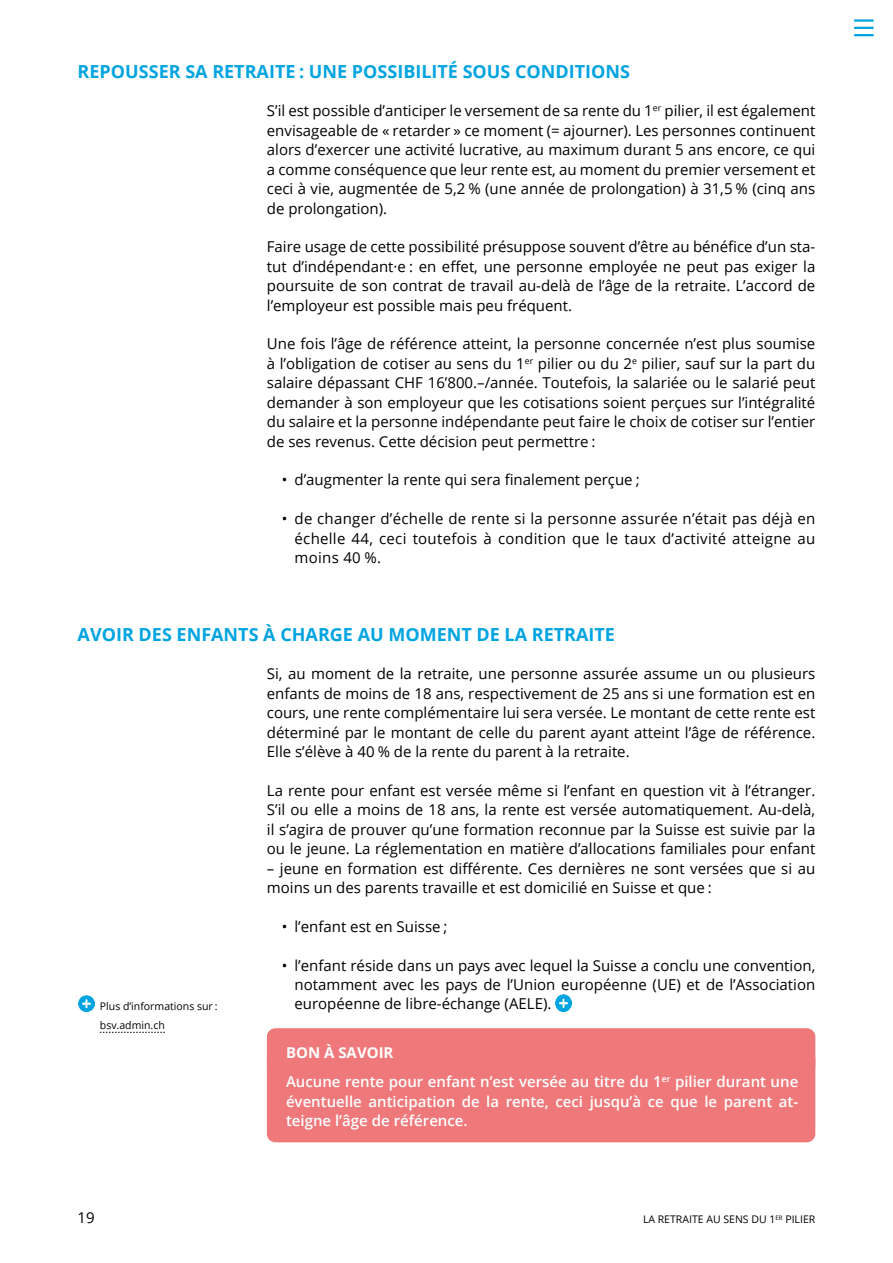
<style>
.page{position:relative;width:893px;height:1263px;background:#fff}
.page>*{position:absolute;margin:0;border:0;box-sizing:border-box;transform-origin:0 0}
.t1{font:700 18px "Open Sans";color:#00a4e0}
.t2{font:15px/19.4px "Open Sans";color:#000;text-align:justify}
.t3{font:600 15px/29.4px "Open Sans";color:#fff}
.t4{font:10.5px/19.4px "Open Sans";color:#000}
.s1{font-weight:700}
</style>
<div class="page">
<div style="left:267px;top:1028px;width:548px;height:46px;background:#ef787a;border-radius:9px"></div>
<div style="left:267px;top:1068px;width:548px;height:74px;background:#ef787a"></div>
<img style="left:555px;top:995px;width:16px;height:16px">
<img style="left:78px;top:995px;width:16px;height:16px">
<svg style="left:100px;top:1032px;width:65px;height:1px"></svg>
<hr style="left:854px;top:19px;width:20px;height:3px;background:#00a4e0">
<hr style="left:854px;top:27px;width:20px;height:2px;background:#00a4e0">
<hr style="left:854px;top:34px;width:20px;height:2px;background:#00a4e0">
<p class="t1" style="left:78px;top:58px;width:554px">REPOUSSER SA RETRAITE : UNE POSSIBILITÉ SOUS CONDITIONS</p>
<p class="t2" style="left:267px;top:101px;width:550px">S’il est possible d’anticiper le versement de sa rente du 1<sup>er</sup> pilier, il est également envisageable de « retarder » ce moment (= ajourner). Les personnes continuent alors d’exercer une activité lucrative, au maximum durant 5 ans encore, ce qui a comme conséquence que leur rente est, au moment du premier versement et ceci à vie, augmentée de 5,2 % (une année de prolongation) à 31,5 % (cinq ans de prolongation).</p>
<p class="t2" style="left:267px;top:237px;width:550px">Faire usage de cette possibilité présuppose souvent d’être au bénéfice d’un sta&shy;tut d’indépendant·e : en effet, une personne employée ne peut pas exiger la poursuite de son contrat de travail au-delà de l’âge de la retraite. L’accord de l’employeur est possible mais peu fréquent.</p>
<p class="t2" style="left:267px;top:334px;width:550px">Une fois l’âge de référence atteint, la personne concernée n’est plus soumise à l’obligation de cotiser au sens du 1<sup>er</sup> pilier ou du 2<sup>e</sup> pilier, sauf sur la part du salaire dépassant CHF 16’800.–/année. Toutefois, la salariée ou le salarié peut demander à son employeur que les cotisations soient perçues sur l’intégralité du salaire et la personne indépendante peut faire le choix de cotiser sur l’entier de ses revenus. Cette décision peut permettre :</p>
<p class="t2" style="left:282px;top:470px;width:359px">• d’augmenter la rente qui sera finalement perçue ;</p>
<p class="t2" style="left:294px;top:509px;width:522px;text-indent:-13px">• de changer d’échelle de rente si la personne assurée n’était pas déjà en échelle 44, ceci toutefois à condition que le taux d’activité atteigne au moins 40 %.</p>
<p class="t1" style="left:78px;top:621px;width:539px">AVOIR DES ENFANTS À CHARGE AU MOMENT DE LA RETRAITE</p>
<p class="t2" style="left:267px;top:664px;width:550px">Si, au moment de la retraite, une personne assurée assume un ou plusieurs enfants de moins de 18 ans, respectivement de 25 ans si une formation est en cours, une rente complémentaire lui sera versée. Le montant de cette rente est déterminé par le montant de celle du parent ayant atteint l’âge de référence.<br>Elle s’élève à 40 % de la rente du parent à la retraite.</p>
<p class="t2" style="left:267px;top:780px;width:550px">La rente pour enfant est versée même si l’enfant en question vit à l’étranger.<br>S’il ou elle a moins de 18 ans, la rente est versée automatiquement. Au-delà, il s’agira de prouver qu’une formation reconnue par la Suisse est suivie par la ou le jeune. La réglementation en matière d’allocations familiales pour enfant</p>
<p class="t2" style="left:267px;top:858px;width:550px">– jeune en formation est différente. Ces dernières ne sont versées que si au moins un des parents travaille et est domicilié en Suisse et que :</p>
<p class="t2" style="left:282px;top:916px;width:167px">• l’enfant est en Suisse ;</p>
<p class="t2" style="left:294px;top:955px;width:522px;text-indent:-13px">• l’enfant réside dans un pays avec lequel la Suisse a conclu une convention, notamment avec les pays de l’Union européenne (UE) et de l’Association européenne de libre-échange (AELE).</p>
<p class="t3" style="left:286px;top:1037px;width:514px"><span class="s1">BON À SAVOIR<br></span>Aucune rente pour enfant n’est versée au titre du 1<sup>er</sup> pilier durant une</p>
<p class="t3" style="left:286px;top:1091px;width:514px;line-height:19.4px">éventuelle anticipation de la rente, ceci jusqu’à ce que le parent at&shy;teigne l’âge de référence.</p>
<p class="t4" style="left:100px;top:996px;width:119px">Plus d’informations sur : bsv.admin.ch</p>
<p class="t2" style="left:78px;top:1207px;width:19px">19</p>
<p class="t4" style="left:643px;top:1209px;width:174px">LA RETRAITE AU SENS DU 1<sup>ER</sup> PILIER</p>
</div>
